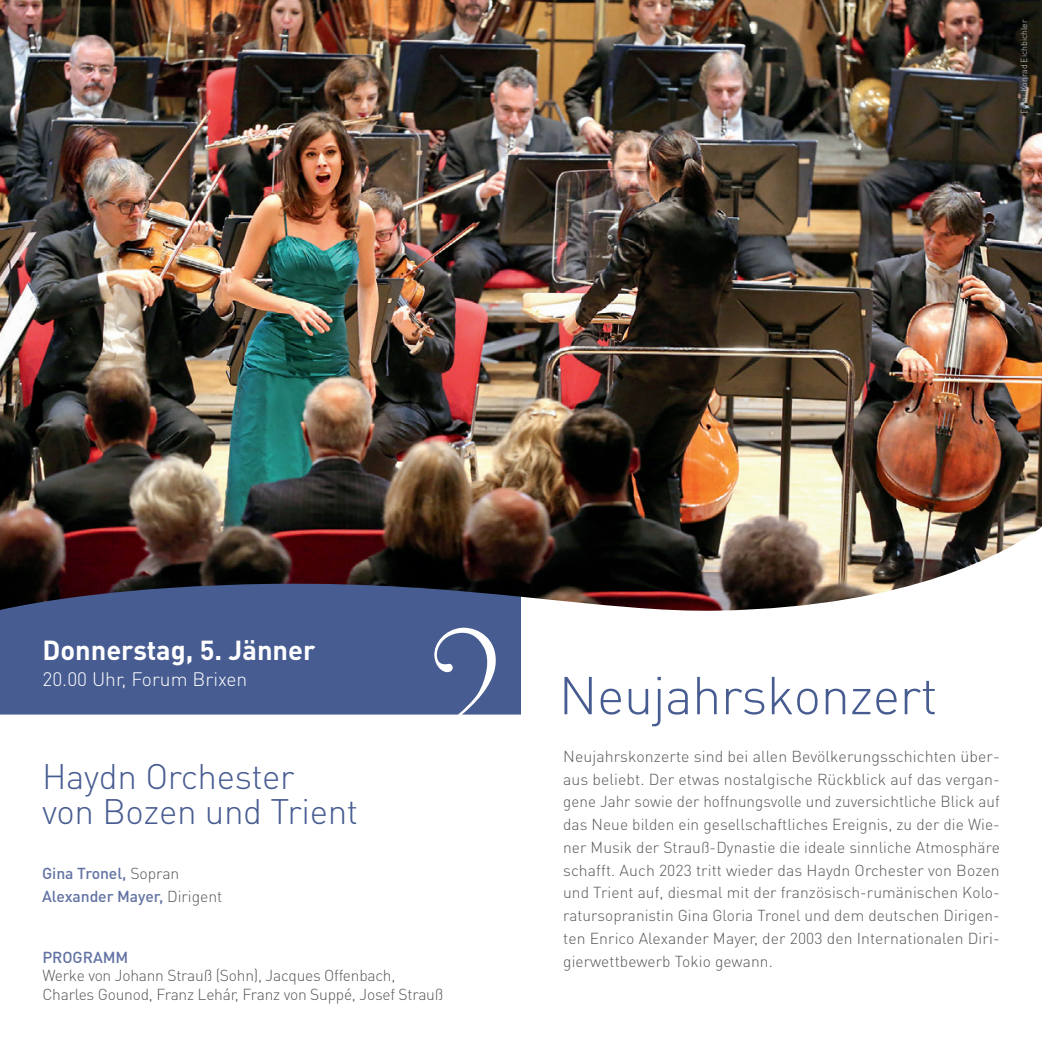
<style>
.page{position:relative;width:1042px;height:1042px;background:#fff}
.page>*{position:absolute;margin:0;border:0;box-sizing:border-box;transform-origin:0 0}
.t1{font:300 52.5px "DIN Pro";letter-spacing:-.01em;color:#475c91}
.t2{font:300 35px/35px "DIN Pro";letter-spacing:-.01em;color:#475c91}
.t3{font:700 27.12px "DIN Pro";color:#fff}
.t4{font:300 19.25px "DIN Pro";color:#fff}
.t5{font:300 15.75px/22.8px "DIN Pro";letter-spacing:-.015em;color:#57585a}
.t6{font:500 15.75px/22.8px "DIN Pro";letter-spacing:-.005em;color:#6373a3}
.t7{font:300 8.75px "DIN Pro";letter-spacing:-.005em;color:#d1d2d4}
.s1{font-weight:300;color:#57585a}
</style>
<div class="page">
<div style="left:0;top:612px;width:521px;height:102px;background:#475c91"></div>
<img style="left:0;top:0;width:1042px;height:612px">
<p class="t7" style="left:1018px;top:114px;width:95px;rotate:-90deg">Foto: Konrad Eichbichler</p>
<h3 class="t3" style="left:42px;top:632px;width:274px">Donnerstag, 5. Jänner</h3>
<p class="t4" style="left:42px;top:666px;width:206px">20.00 Uhr, Forum Brixen</p>
<h2 class="t2" style="left:42px;top:757px;width:318px">Haydn Orchester<br>von Bozen und Trient</h2>
<p class="t6" style="left:42px;top:861px;width:181px">Gina Tronel, <span class="s1">Sopran<br></span>Alexander Mayer, <span class="s1">Dirigent</span></p>
<p class="t6" style="left:42px;top:945px;width:87px">PROGRAMM</p>
<p class="t5" style="left:42px;top:966px;width:402px;line-height:18.4px">Werke von Johann Strauß (Sohn), Jacques Offenbach,<br>Charles Gounod, Franz Lehár, Franz von Suppé, Josef Strauß</p>
<h1 class="t1" style="left:559px;top:659px;width:380px">Neujahrskonzert</h1>
<p class="t5" style="left:563px;top:744px;width:438px;text-align:justify">Neujahrskonzerte sind bei allen Bevölkerungsschichten über&shy;aus beliebt. Der etwas nostalgische Rückblick auf das vergan&shy;gene Jahr sowie der hoffnungsvolle und zuversichtliche Blick auf das Neue bilden ein gesellschaftliches Ereignis, zu der die Wie&shy;ner Musik der Strauß-Dynastie die ideale sinnliche Atmosphäre schafft. Auch 2023 tritt wieder das Haydn Orchester von Bozen und Trient auf, diesmal mit der französisch-rumänischen Kolo&shy;ratursopranistin Gina Gloria Tronel und dem deutschen Dirigen&shy;ten Enrico Alexander Mayer, der 2003 den Internationalen Diri&shy;gierwettbewerb Tokio gewann.</p>
</div>
